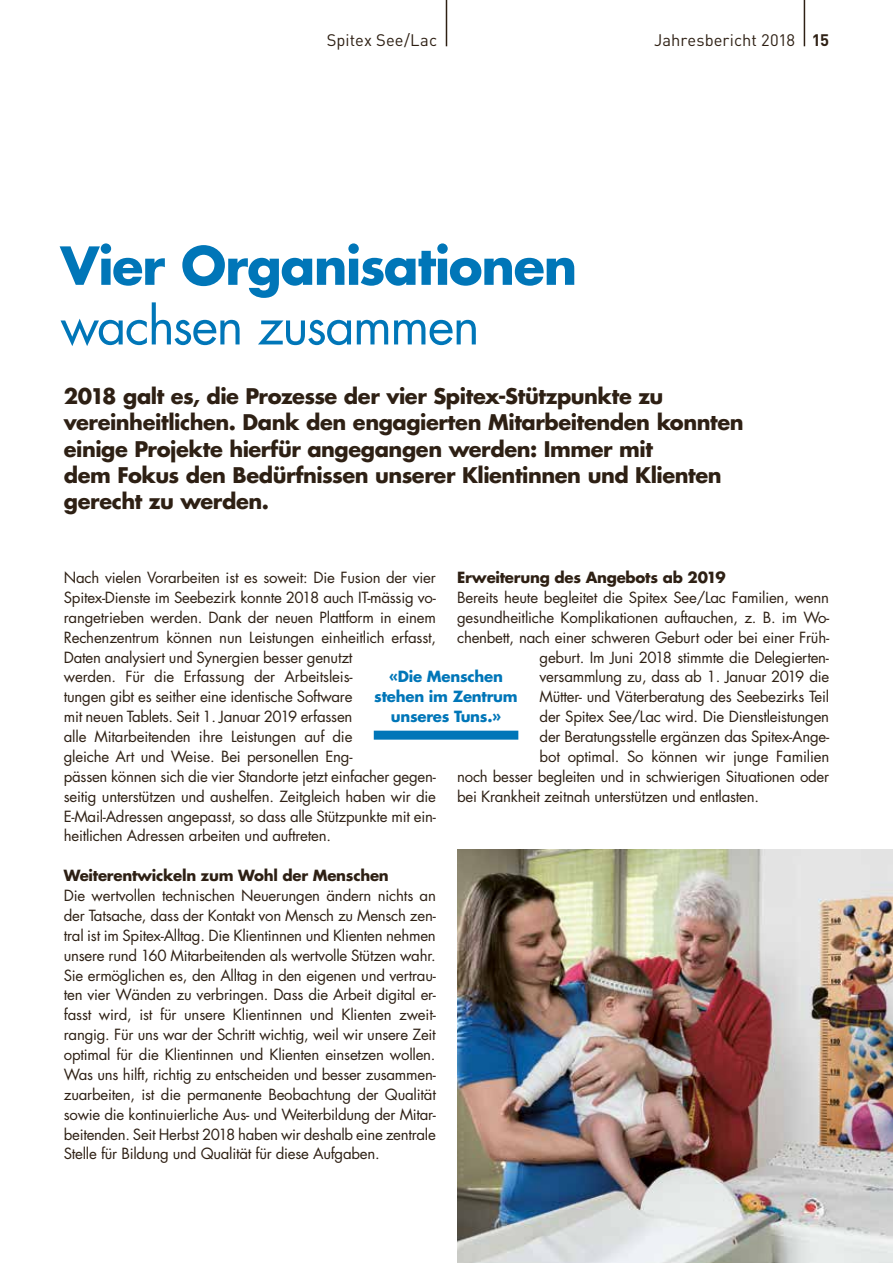
<style>
.page{position:relative;width:893px;height:1263px;background:#fff}
.page>*{position:absolute;margin:0;border:0;box-sizing:border-box;transform-origin:0 0}
.t1{font:700 51px "Futura LT";letter-spacing:-.025em;color:#0076b8}
.t2{font:51px "Futura LT";letter-spacing:-.03em;color:#0076b8}
.t3{font:700 21px/26.2px "Futura LT";letter-spacing:-.02em;color:#2e2014}
.t4{font:16.5px "DIN Pro";letter-spacing:.005em;color:#2e2014}
.t5{font:15px/19.8px "Futura LT";letter-spacing:-.015em;color:#2e2014}
.t6{font:700 15px "Futura LT";letter-spacing:-.015em;color:#2e2014}
.t7{font:700 15px/19.8px "Futura LT";letter-spacing:-.015em;color:#0076b8;text-align:center}
.s1{font-weight:700}
</style>
<div class="page">
<hr style="left:446px;top:0;width:1px;height:46px;background:#2e2014">
<hr style="left:804px;top:0;width:1px;height:46px;background:#2e2014">
<div style="left:374px;top:731px;width:144px;height:9px;background:#0076b8"></div>
<img style="left:457px;top:849px;width:436px;height:414px">
<p class="t4" style="left:327px;top:30px;width:112px">Spitex See/Lac</p>
<p class="t4" style="left:654px;top:30px;width:177px">Jahresbericht 2018 <span class="s1">15</span></p>
<h1 class="t1" style="left:60px;top:232px;width:518px">Vier Organisationen</h1>
<h1 class="t2" style="left:60px;top:293px;width:421px">wachsen zusammen</h1>
<p class="t3" style="left:64px;top:383px;width:681px">2018 galt es, die Prozesse der vier Spitex-Stützpunkte zu vereinheitlichen. Dank den engagierten Mitarbeitenden konnten einige Projekte hierfür angegangen werden: Immer mit<br>dem Fokus den Bedürfnissen unserer Klientinnen und Klienten gerecht zu werden.</p>
<p class="t6" style="left:457px;top:567px;width:270px">Erweiterung des Angebots ab 2019</p>
<p class="t5" style="left:457px;top:588px;width:373px">Bereits heute begleitet die Spitex See/Lac Familien, wenn</p>
<p class="t5" style="left:457px;top:607px;width:374px">gesundheitliche Komplikationen auftauchen, z. B. im Wo-</p>
<p class="t5" style="left:457px;top:627px;width:373px">chenbett, nach einer schweren Geburt oder bei einer Früh-</p>
<p class="t5" style="left:540px;top:647px;width:291px">geburt. Im Juni 2018 stimmte die Delegierten-</p>
<p class="t5" style="left:540px;top:667px;width:291px">versammlung zu, dass ab 1. Januar 2019 die</p>
<p class="t5" style="left:540px;top:687px;width:291px">Mütter- und Väterberatung des Seebezirks Teil</p>
<p class="t5" style="left:540px;top:707px;width:291px">der Spitex See/Lac wird. Die Dienstleistungen</p>
<p class="t5" style="left:540px;top:727px;width:291px">der Beratungsstelle ergänzen das Spitex-Ange-</p>
<p class="t5" style="left:540px;top:747px;width:291px">bot optimal. So können wir junge Familien</p>
<p class="t5" style="left:457px;top:766px;width:374px">noch besser begleiten und in schwierigen Situationen oder</p>
<p class="t5" style="left:457px;top:786px;width:303px">bei Krankheit zeitnah unterstützen und entlasten.</p>
<p class="t5" style="left:64px;top:568px;width:374px">Nach vielen Vorarbeiten ist es soweit: Die Fusion der vier Spitex-Dienste im Seebezirk konnte 2018 auch IT-mässig vo&shy;rangetrieben werden. Dank der neuen Plattform in einem Rechenzentrum können nun Leistungen einheitlich erfasst, Daten analysiert und Synergien besser genutzt<br>werden. Für die Erfassung der Arbeitsleis-<br>tungen gibt es seither eine identische Software<br>mit neuen Tablets. Seit 1. Januar 2019 erfassen<br>alle Mitarbeitenden ihre Leistungen auf die<br>gleiche Art und Weise. Bei personellen Eng-<br>pässen können sich die vier Standorte jetzt einfacher gegen&shy;seitig unterstützen und aushelfen. Zeitgleich haben wir die E-Mail-Adressen angepasst, so dass alle Stützpunkte mit ein&shy;heitlichen Adressen arbeiten und auftreten.</p>
<p class="t6" style="left:64px;top:865px;width:326px">Weiterentwickeln zum Wohl der Menschen</p>
<p class="t5" style="left:64px;top:886px;width:374px;text-align:justify">Die wertvollen technischen Neuerungen ändern nichts an der Tatsache, dass der Kontakt von Mensch zu Mensch zen&shy;tral ist im Spitex-Alltag. Die Klientinnen und Klienten nehmen unsere rund 160 Mitarbeitenden als wertvolle Stützen wahr.<br>Sie ermöglichen es, den Alltag in den eigenen und vertrau&shy;ten vier Wänden zu verbringen. Dass die Arbeit digital er&shy;fasst wird, ist für unsere Klientinnen und Klienten zweit&shy;rangig. Für uns war der Schritt wichtig, weil wir unsere Zeit optimal für die Klientinnen und Klienten einsetzen wollen.<br>Was uns hilft, richtig zu entscheiden und besser zusammen&shy;zuarbeiten, ist die permanente Beobachtung der Qualität sowie die kontinuierliche Aus- und Weiterbildung der Mitar&shy;beitenden. Seit Herbst 2018 haben wir deshalb eine zentrale Stelle für Bildung und Qualität für diese Aufgaben.</p>
<p class="t7" style="left:374px;top:667px;width:145px">«Die Menschen stehen im Zentrum unseres Tuns.»</p>
</div>
